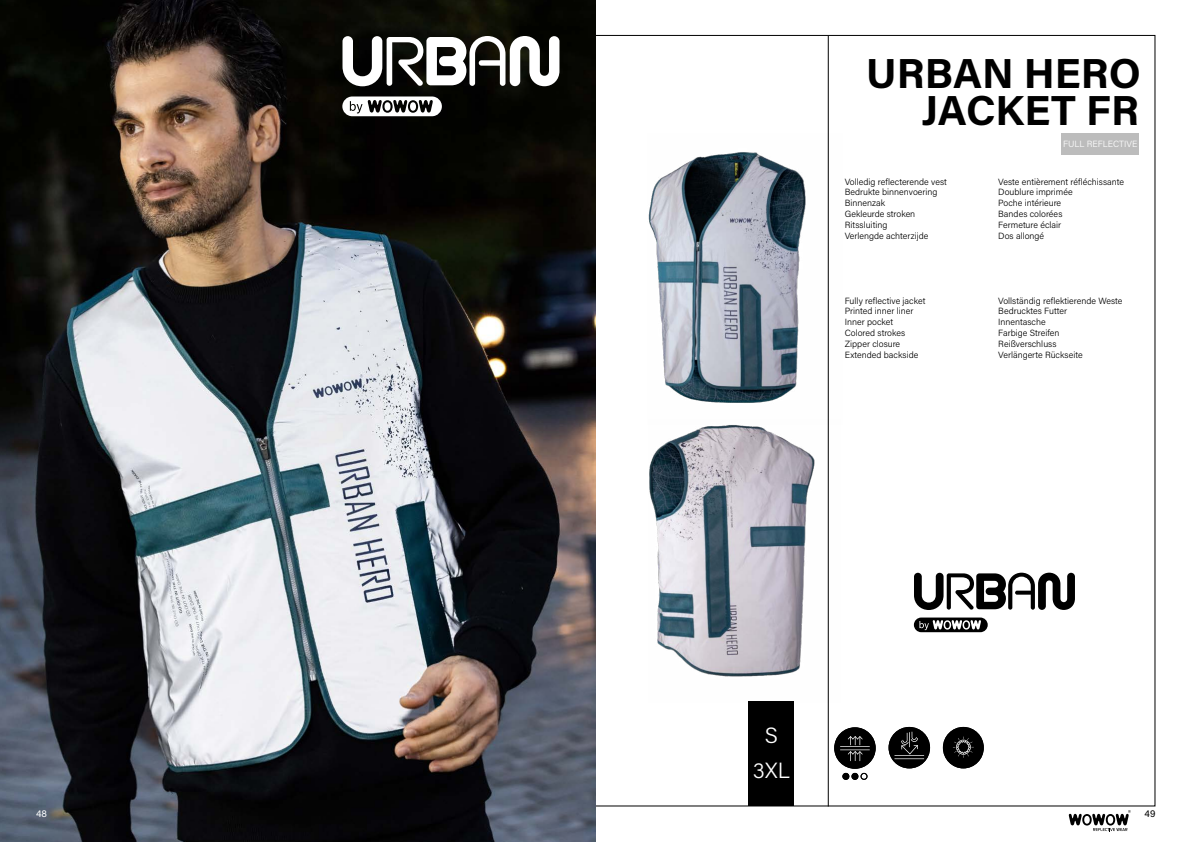
<style>
.page{position:relative;width:1191px;height:842px;background:#fff}
.page>*{position:absolute;margin:0;border:0;box-sizing:border-box;transform-origin:0 0}
.t1{font:700 42px "Acumin Pro";letter-spacing:.005em;color:#000}
.t2{font:300 22px/35px "Acumin Pro";color:#fff;text-align:center}
.t3{font:10px "Acumin Pro";color:#000}
.t4{font:10px "Acumin Pro";color:#fff}
.t5{font:300 9px/10.8px "Acumin Pro";color:#000}
.t6{font:300 9px "Acumin Pro";color:#fff}
</style>
<div class="page">
<hr style="left:828px;top:36px;width:1px;height:770px;background:#000">
<div style="left:748px;top:702px;width:45px;height:104px;background:#000"></div>
<svg style="left:1068px;top:810px;width:62px;height:21px"></svg>
<img style="left:648px;top:134px;width:181px;height:285px">
<img style="left:649px;top:419px;width:180px;height:283px">
<div style="left:834px;top:727px;width:41px;height:42px;background:#000;border-radius:50%"></div>
<svg style="left:840px;top:736px;width:29px;height:25px"></svg>
<div style="left:842px;top:773px;width:7px;height:6px;border:1px solid #000;border-radius:50%"></div>
<svg style="left:843px;top:773px;width:24px;height:6px"></svg>
<div style="left:888px;top:727px;width:42px;height:41px;background:#000;border-radius:50%"></div>
<hr style="left:894px;top:755px;width:30px;height:1px;background:#fff">
<hr style="left:894px;top:758px;width:30px;height:1px;background:#fff">
<svg style="left:901px;top:732px;width:17px;height:22px"></svg>
<div style="left:943px;top:727px;width:40px;height:41px;background:#000;border-radius:50%"></div>
<svg style="left:953px;top:737px;width:20px;height:21px"></svg>
<div style="left:1061px;top:134px;width:77px;height:21px;background:#bcbcbc"></div>
<svg style="left:914px;top:573px;width:161px;height:37px"></svg>
<svg style="left:914px;top:617px;width:73px;height:15px"></svg>
<img style="left:0;top:0;width:595px;height:842px">
<svg style="left:342px;top:36px;width:217px;height:50px"></svg>
<svg style="left:342px;top:96px;width:100px;height:20px"></svg>
<p class="t4" style="left:36px;top:807px;width:13px">48</p>
<h1 class="t1" style="left:866px;top:44px;width:276px">URBAN HERO</h1>
<h1 class="t1" style="left:921px;top:80px;width:219px">JACKET FR</h1>
<p class="t6" style="left:1063px;top:137px;width:76px">FULL REFLECTIVE</p>
<p class="t5" style="left:844px;top:176px;width:104px">Volledig reflecterende vest<br>Bedrukte binnenvoering<br>Binnenzak<br>Gekleurde stroken<br>Ritssluiting<br>Verlengde achterzijde</p>
<p class="t5" style="left:998px;top:176px;width:127px">Veste entièrement réfléchissante<br>Doublure imprimée<br>Poche intérieure<br>Bandes colorées<br>Fermeture éclair<br>Dos allongé</p>
<p class="t5" style="left:844px;top:295px;width:82px">Fully reflective jacket<br>Printed inner liner<br>Inner pocket<br>Colored strokes<br>Zipper closure<br>Extended backside</p>
<p class="t5" style="left:998px;top:295px;width:126px">Vollständig reflektierende Weste<br>Bedrucktes Futter<br>Innentasche<br>Farbige Streifen<br>Reißverschluss<br>Verlängerte Rückseite</p>
<h2 class="t2" style="left:753px;top:717px;width:38px">S<br>3XL</h2>
<p class="t3" style="left:1144px;top:807px;width:12px">49</p>
</div>
